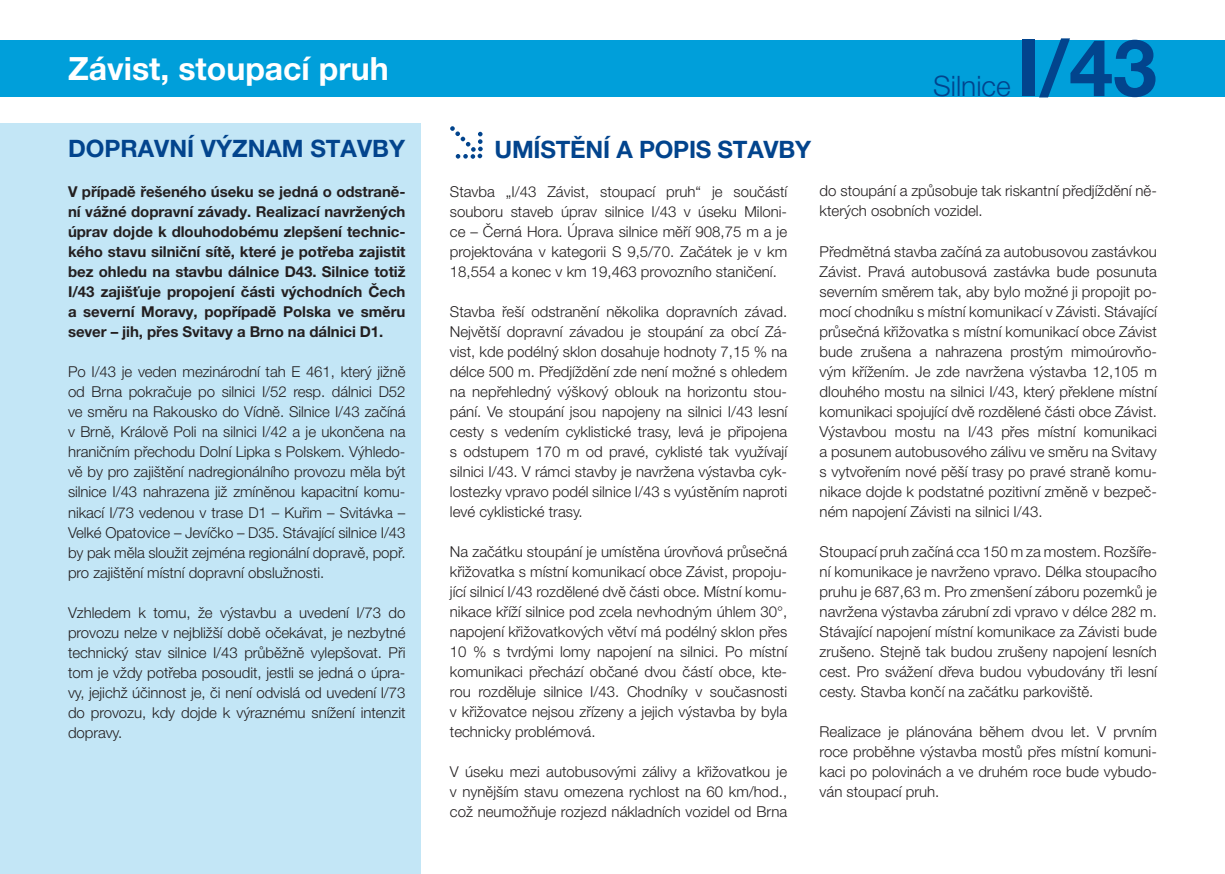
<style>
.page{position:relative;width:1225px;height:874px;background:#fff}
.page>*{position:absolute;margin:0;border:0;box-sizing:border-box;transform-origin:0 0}
.t1{font:700 78.8px "Helvetica Neue LT Pro";color:#02448d}
.t2{font:700 32px "Helvetica Neue LT Pro";color:#fff}
.t3{font:300 28.2px "Helvetica Neue LT Pro";color:#02448d}
.t4{font:700 24px "Helvetica Neue LT Pro";color:#02448d}
.t5{font:300 15px/20px "Helvetica Neue LT Pro";color:#231f20;text-align:justify}
.t6{font:700 15px/20px "Helvetica Neue LT Pro";letter-spacing:-.005em;color:#231f20;text-align:justify}
</style>
<div class="page">
<div style="left:0;top:40px;width:1225px;height:56px;background:#009fda"></div>
<div style="left:0;top:123px;width:421px;height:750px;background:#c3e6f6"></div>
<svg style="left:450px;top:126px;width:33px;height:33px"></svg>
<h2 class="t2" style="left:68px;top:48px;width:322px">Závist, stoupací pruh</h2>
<h3 class="t4" style="left:68px;top:133px;width:338px">DOPRAVNÍ VÝZNAM STAVBY</h3>
<p class="t6" style="left:68px;top:181px;width:339px">V případě řešeného úseku se jedná o odstraně&shy;ní vážné dopravní závady. Realizací navržených úprav dojde k dlouhodobému zlepšení technic&shy;kého stavu silniční sítě, které je potřeba zajistit bez ohledu na stavbu dálnice D43. Silnice totiž I/43 zajišťuje propojení části východních Čech a severní Moravy, popřípadě Polska ve směru sever – jih, přes Svitavy a Brno na dálnici D1.</p>
<p class="t5" style="left:68px;top:361px;width:339px">Po I/43 je veden mezinárodní tah E 461, který jižně od Brna pokračuje po silnici I/52 resp. dálnici D52 ve směru na Rakousko do Vídně. Silnice I/43 začíná v Brně, Králově Poli na silnici I/42 a je ukončena na hraničním přechodu Dolní Lipka s Polskem. Výhledo&shy;vě by pro zajištění nadregionálního provozu měla být silnice I/43 nahrazena již zmíněnou kapacitní komu&shy;nikací I/73 vedenou v trase D1 – Kuřim – Svitávka – Velké Opatovice – Jevíčko – D35. Stávající silnice I/43 by pak měla sloužit zejména regionální dopravě, popř. pro zajištění místní dopravní obslužnosti.</p>
<p class="t5" style="left:68px;top:601px;width:339px">Vzhledem k tomu, že výstavbu a uvedení I/73 do provozu nelze v nejbližší době očekávat, je nezbytné technický stav silnice I/43 průběžně vylepšovat. Při tom je vždy potřeba posoudit, jestli se jedná o úpra&shy;vy, jejichž účinnost je, či není odvislá od uvedení I/73 do provozu, kdy dojde k výraznému snížení intenzit dopravy.</p>
<h3 class="t3" style="left:933px;top:69px;width:79px">Silnice</h3>
<h1 class="t1" style="left:1016px;top:19px;width:142px">I/43</h1>
<h3 class="t4" style="left:494px;top:135px;width:318px">UMÍSTĚNÍ A POPIS STAVBY</h3>
<p class="t5" style="left:450px;top:181px;width:339px">Stavba „I/43 Závist, stoupací pruh“ je součástí souboru staveb úprav silnice I/43 v úseku Miloni&shy;ce – Černá Hora. Úprava silnice měří 908,75 m a je projektována v kategorii S 9,5/70. Začátek je v km 18,554 a konec v km 19,463 provozního staničení.</p>
<p class="t5" style="left:450px;top:301px;width:339px">Stavba řeší odstranění několika dopravních závad.<br>Největší dopravní závadou je stoupání za obcí Zá&shy;vist, kde podélný sklon dosahuje hodnoty 7,15 % na délce 500 m. Předjíždění zde není možné s ohledem na nepřehledný výškový oblouk na horizontu stou&shy;pání. Ve stoupání jsou napojeny na silnici I/43 lesní cesty s vedením cyklistické trasy, levá je připojena s odstupem 170 m od pravé, cyklisté tak využívají silnici I/43. V rámci stavby je navržena výstavba cyk&shy;lostezky vpravo podél silnice I/43 s vyústěním naproti levé cyklistické trasy.</p>
<p class="t5" style="left:450px;top:541px;width:339px">Na začátku stoupání je umístěna úrovňová průsečná křižovatka s místní komunikací obce Závist, propoju&shy;jící silnicí I/43 rozdělené dvě části obce. Místní komu&shy;nikace kříží silnice pod zcela nevhodným úhlem 30°, napojení křižovatkových větví má podélný sklon přes 10 % s tvrdými lomy napojení na silnici. Po místní komunikaci přechází občané dvou částí obce, kte&shy;rou rozděluje silnice I/43. Chodníky v současnosti v křižovatce nejsou zřízeny a jejich výstavba by byla technicky problémová.</p>
<p class="t5" style="left:450px;top:761px;width:339px">V úseku mezi autobusovými zálivy a křižovatkou je v nynějším stavu omezena rychlost na 60 km/hod., což neumožňuje rozjezd nákladních vozidel od Brna</p>
<p class="t5" style="left:819px;top:181px;width:339px">do stoupání a způsobuje tak riskantní předjíždění ně&shy;kterých osobních vozidel.</p>
<p class="t5" style="left:819px;top:241px;width:339px">Předmětná stavba začíná za autobusovou zastávkou Závist. Pravá autobusová zastávka bude posunuta severním směrem tak, aby bylo možné ji propojit po&shy;mocí chodníku s místní komunikací v Závisti. Stávající průsečná křižovatka s místní komunikací obce Závist bude zrušena a nahrazena prostým mimoúrovňo&shy;vým křížením. Je zde navržena výstavba 12,105 m dlouhého mostu na silnici I/43, který překlene místní komunikaci spojující dvě rozdělené části obce Závist.<br>Výstavbou mostu na I/43 přes místní komunikaci a posunem autobusového zálivu ve směru na Svitavy s vytvořením nové pěší trasy po pravé straně komu&shy;nikace dojde k podstatné pozitivní změně v bezpeč&shy;ném napojení Závisti na silnici I/43.</p>
<p class="t5" style="left:819px;top:541px;width:339px">Stoupací pruh začíná cca 150 m za mostem. Rozšíře&shy;ní komunikace je navrženo vpravo. Délka stoupacího pruhu je 687,63 m. Pro zmenšení záboru pozemků je navržena výstavba zárubní zdi vpravo v délce 282 m.<br>Stávající napojení místní komunikace za Závisti bude zrušeno. Stejně tak budou zrušeny napojení lesních cest. Pro svážení dřeva budou vybudovány tři lesní cesty. Stavba končí na začátku parkoviště.</p>
<p class="t5" style="left:819px;top:721px;width:339px">Realizace je plánována během dvou let. V prvním roce proběhne výstavba mostů přes místní komuni&shy;kaci po polovinách a ve druhém roce bude vybudo&shy;ván stoupací pruh.</p>
</div>
